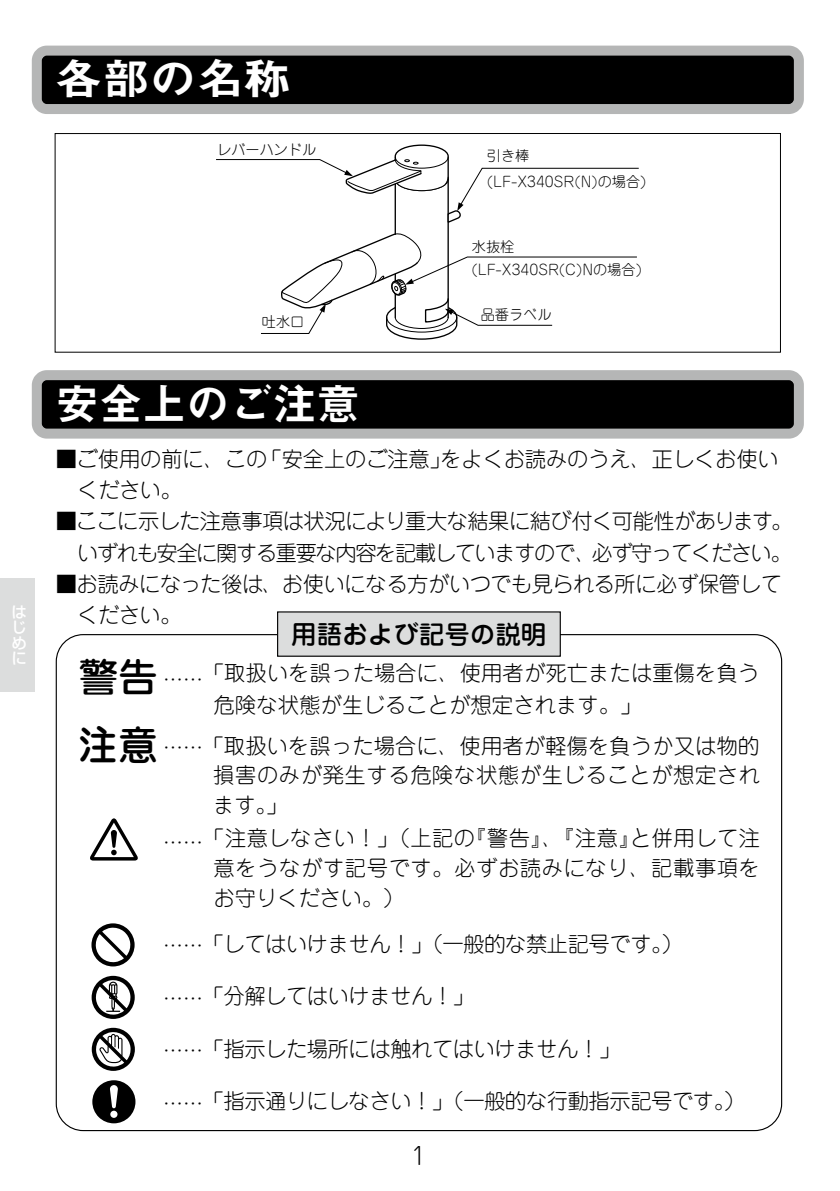
<style>
.page{position:relative;width:840px;height:1191px;background:#fff}
.page>*{position:absolute;margin:0;border:0;box-sizing:border-box;transform-origin:0 0}
.t1{font:43.4px "Midashi Go Pr 6 N MB31";color:#fff}
.t2{font:43.4px "Midashi Go Pr 6 N MB31";color:#fff;scale:1.08 1}
.t3{font:500 39.6px "Jun 34 Pro";color:#000}
.t4{font:500 25.6px "Jun 34 Pro";color:#000}
.t5{font:22.6px "Junlgt Num";color:#000}
.t6{font:300 21.2px/29.8px "Jun 101 Pro";letter-spacing:-.02em;color:#000;text-align:justify}
.t7{font:300 21.2px/31.2px "Jun 101 Pro";letter-spacing:-.065em;color:#000;text-align:right}
.t8{font:300 21.2px/31.2px "Jun 101 Pro";letter-spacing:.005em;color:#000;text-align:center}
.t9{font:300 19.8px "Jun 101 Pro";color:#000}
.t10{font:500 15.6px/15.4px "Shin Go Pr 6 N";color:#fff;text-align:justify}
.t11{font:300 14.2px/25.2px "Jun 101 Pro";color:#000}
.s1{font-family:"Junlgt Num";font-weight:400}
.s2{font-family:"Jun 34 Pro";font-weight:500;font-size:39.6px}
</style>
<div class="page">
<div style="left:55px;top:133px;width:725px;height:219px;border:1px solid #000"></div>
<svg style="left:216px;top:144px;width:423px;height:196px"></svg>
<div style="left:37px;top:375px;width:761px;height:58px;background:#000;border-radius:10px"></div>
<div style="left:32px;top:370px;width:771px;height:68px;border:10px solid #b5b6b6;border-radius:10px"></div>
<svg style="left:90px;top:818px;width:48px;height:42px"></svg>
<svg style="left:91px;top:923px;width:43px;height:43px"></svg>
<svg style="left:92px;top:1027px;width:43px;height:44px"></svg>
<svg style="left:92px;top:1080px;width:43px;height:43px"></svg>
<svg style="left:92px;top:975px;width:43px;height:44px"></svg>
<div style="left:277px;top:612px;width:283px;height:44px;background:#dcdddd"></div>
<div style="left:277px;top:611px;width:283px;height:46px;border:1px solid #000"></div>
<div style="left:37px;top:51px;width:761px;height:58px;background:#000;border-radius:10px"></div>
<div style="left:32px;top:46px;width:771px;height:68px;border:10px solid #b5b6b6;border-radius:10px"></div>
<div style="left:0;top:578px;width:34px;height:114px;background:#dcdddd"></div>
<p class="t10" style="left:11px;top:603px;width:16px">はじめに</p>
<h1 class="t2" style="left:55px;top:44px;width:219px">各部の名称</h1>
<p class="t11" style="left:217px;top:135px;width:101px">レバーハンドル</p>
<p class="t11" style="left:262px;top:308px;width:44px">吐水口</p>
<p class="t11" style="left:486px;top:142px;width:161px">引き棒<br>(LF-X340SR(N)の場合)</p>
<p class="t11" style="left:471px;top:233px;width:172px;line-height:23.6px">水抜栓<br>(LF-X340SR(C)Nの場合)</p>
<p class="t11" style="left:480px;top:301px;width:72px">品番ラベル</p>
<h1 class="t1" style="left:55px;top:369px;width:306px">安全上のご注意</h1>
<p class="t6" style="left:77px;top:441px;width:703px;line-height:31.2px;text-indent:-21px">■ご使用の前に、この <span class="s1">…</span>安全上のご注意<span class="s1">æ</span>をよくお読みのうえ、正しくお使いください。</p>
<p class="t7" style="left:56px;top:503px;width:738px">■ここに示した注意事項は状況により重大な結果に結び付く可能性があります。いずれも安全に関する重要な内容を記載していますので、必ず守ってください。</p>
<p class="t6" style="left:77px;top:565px;width:706px;line-height:31.2px;text-indent:-21px">■お読みになった後は、お使いになる方がいつでも見られる所に必ず保管してください。</p>
<p class="t4" style="left:291px;top:614px;width:256px">用語および記号の説明</p>
<p class="t8" style="left:78px;top:655px;width:682px"><span class="s2">警告</span> <sub>……</sub> <span class="s1">…</span>取扱いを誤った場合に、使用者が死亡または重傷を負う危険な状態が生じることが想定されます。<span class="s1">æ</span></p>
<h2 class="t3" style="left:78px;top:713px;width:81px">注意</h2>
<p class="t9" style="left:163px;top:731px;width:41px">……</p>
<p class="t9" style="left:163px;top:826px;width:41px">……</p>
<p class="t9" style="left:163px;top:930px;width:41px">……</p>
<p class="t9" style="left:163px;top:982px;width:41px">……</p>
<p class="t9" style="left:163px;top:1035px;width:41px">……</p>
<p class="t9" style="left:163px;top:1087px;width:41px">……</p>
<p class="t6" style="left:213px;top:728px;width:548px"><span class="s1">…</span>取扱いを誤った場合に、使用者が軽傷を負うか又は物的損害のみが発生する危険な状態が生じることが想定されます。<span class="s1">æ</span></p>
<p class="t6" style="left:213px;top:820px;width:547px"><span class="s1">…</span>注意しなさい！<span class="s1">æ</span>（上記の<span class="s1">Ú</span>警告<span class="s1">Æ</span>、<span class="s1">Ú</span>注意<span class="s1">Æ</span>と併用して注意をうながす記号です。必ずお読みになり、記載事項をお守りください。）</p>
<p class="t6" style="left:213px;top:926px;width:471px"><span class="s1">…</span>してはいけません！<span class="s1">æ</span>（一般的な禁止記号です。）</p>
<p class="t6" style="left:213px;top:979px;width:252px"><span class="s1">…</span>分解してはいけません！<span class="s1">æ</span></p>
<p class="t6" style="left:213px;top:1031px;width:398px"><span class="s1">…</span>指示した場所には触れてはいけません！<span class="s1">æ</span></p>
<p class="t6" style="left:213px;top:1084px;width:533px"><span class="s1">…</span>指示通りにしなさい！<span class="s1">æ</span>（一般的な行動指示記号です。）</p>
<p class="t5" style="left:410px;top:1139px;width:19px">¡</p>
</div>
